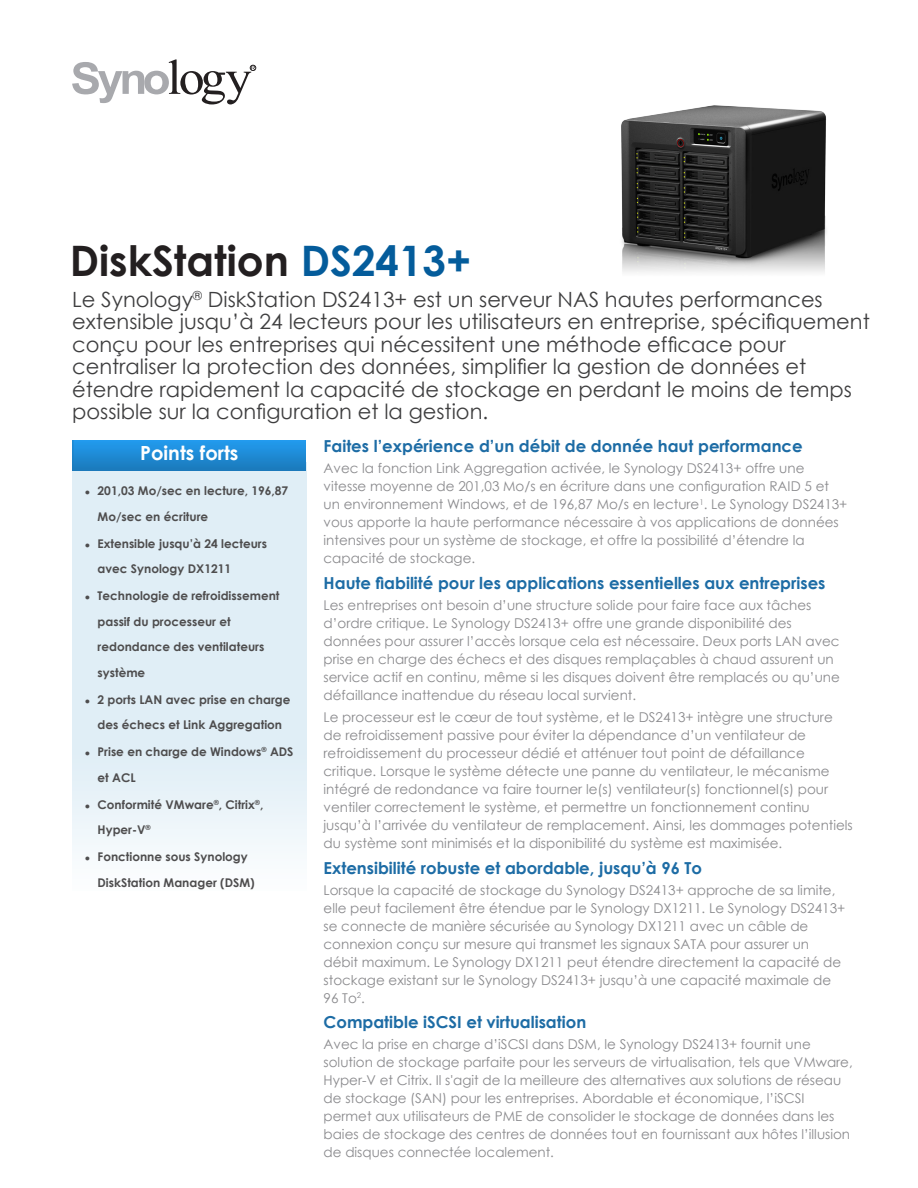
<style>
.page{position:relative;width:918px;height:1188px;background:#fff}
.page>*{position:absolute;margin:0;border:0;box-sizing:border-box;transform-origin:0 0}
.ChapterTitle{font:700 42px "Century Gothic";color:#231f20}
.ChapterTitleDesc{font:21px/22.5px "Century Gothic";color:#3e3e3f}
.ChapterTitleHighligh{font:700 19.5px "Century Gothic";color:#fff}
.BodyHeading{font:700 16.5px "Century Gothic";color:#1d6ca5}
.BodyContent{font:13.5px/18px "Century Gothic";color:#8a8a8d}
.ChapterTitleBullet{font:700 12px/25.5px "Century Gothic";color:#4e4d4e}
.s1{color:#045c9b}
.s2{font-family:"Arial";font-size:9px}
</style>
<div class="page">
<img style="left:621px;top:105px;width:206px;height:167px">
<svg style="left:72px;top:59px;width:184px;height:45px"></svg>
<img style="left:72px;top:440px;width:234px;height:31px">
<p class="ChapterTitle" style="left:70px;top:229px;width:403px">DiskStation <span class="s1">DS2413+</span></p>
<p class="ChapterTitleDesc" style="left:72px;top:288px;width:799px">Le Synology<sup>®</sup> DiskStation DS2413+ est un serveur NAS hautes performances extensible jusqu’à 24 lecteurs pour les utilisateurs en entreprise, spécifiquement conçu pour les entreprises qui nécessitent une méthode efficace pour centraliser la protection des données, simplifier la gestion de données et étendre rapidement la capacité de stockage en perdant le moins de temps possible sur la configuration et la gestion.</p>
<p class="ChapterTitleHighligh" style="left:140px;top:439px;width:100px">Points forts</p>
<p class="ChapterTitleBullet" style="left:98px;top:477px;width:192px;text-indent:-13px"><span class="s2">●</span> 201,03 Mo/sec en lecture, 196,87<br>Mo/sec en écriture</p>
<p class="ChapterTitleBullet" style="left:98px;top:530px;width:171px;text-indent:-13px"><span class="s2">●</span> Extensible jusqu’à 24 lecteurs avec Synology DX1211</p>
<p class="ChapterTitleBullet" style="left:98px;top:582px;width:183px;text-indent:-13px"><span class="s2">●</span> Technologie de refroidissement passif du processeur et redondance des ventilateurs système</p>
<p class="ChapterTitleBullet" style="left:85px;top:686px;width:207px;text-align:center"><span class="s2">●</span> 2 ports LAN avec prise en charge des échecs et Link Aggregation</p>
<p class="ChapterTitleBullet" style="left:98px;top:738px;width:197px;text-indent:-13px"><span class="s2">●</span> Prise en charge de Windows<sup>®</sup> ADS et ACL</p>
<p class="ChapterTitleBullet" style="left:98px;top:791px;width:167px;text-indent:-13px"><span class="s2">●</span> Conformité VMware<sup>®</sup>, Citrix<sup>®</sup>,<br>Hyper-V<sup>®</sup></p>
<p class="ChapterTitleBullet" style="left:98px;top:843px;width:159px;text-indent:-13px"><span class="s2">●</span> Fonctionne sous Synology<br>DiskStation Manager (DSM)</p>
<p class="BodyHeading" style="left:324px;top:433px;width:481px">Faites l’expérience d’un débit de donnée haut performance</p>
<p class="BodyContent" style="left:324px;top:459px;width:525px">Avec la fonction Link Aggregation activée, le Synology DS2413+ offre une vitesse moyenne de 201,03 Mo/s en écriture dans une configuration RAID 5 et un environnement Windows, et de 196,87 Mo/s en lecture<sup>1</sup>. Le Synology DS2413+ vous apporte la haute performance nécessaire à vos applications de données intensives pour un système de stockage, et offre la possibilité d’étendre la capacité de stockage.</p>
<p class="BodyHeading" style="left:324px;top:570px;width:503px">Haute fiabilité pour les applications essentielles aux entreprises</p>
<p class="BodyContent" style="left:324px;top:595px;width:518px">Les entreprises ont besoin d’une structure solide pour faire face aux tâches d’ordre critique. Le Synology DS2413+ offre une grande disponibilité des données pour assurer l’accès lorsque cela est nécessaire. Deux ports LAN avec prise en charge des échecs et des disques remplaçables à chaud assurent un service actif en continu, même si les disques doivent être remplacés ou qu’une défaillance inattendue du réseau local survient.</p>
<p class="BodyContent" style="left:324px;top:708px;width:531px">Le processeur est le cœur de tout système, et le DS2413+ intègre une structure de refroidissement passive pour éviter la dépendance d’un ventilateur de refroidissement du processeur dédié et atténuer tout point de défaillance critique. Lorsque le système détecte une panne du ventilateur, le mécanisme intégré de redondance va faire tourner le(s) ventilateur(s) fonctionnel(s) pour ventiler correctement le système, et permettre un fonctionnement continu jusqu’à l’arrivée du ventilateur de remplacement. Ainsi, les dommages potentiels du système sont minimisés et la disponibilité du système est maximisée.</p>
<p class="BodyHeading" style="left:324px;top:855px;width:380px">Extensibilité robuste et abordable, jusqu’à 96 To</p>
<p class="BodyContent" style="left:324px;top:880px;width:523px">Lorsque la capacité de stockage du Synology DS2413+ approche de sa limite, elle peut facilement être étendue par le Synology DX1211. Le Synology DS2413+ se connecte de manière sécurisée au Synology DX1211 avec un câble de connexion conçu sur mesure qui transmet les signaux SATA pour assurer un débit maximum. Le Synology DX1211 peut étendre directement la capacité de stockage existant sur le Synology DS2413+ jusqu’à une capacité maximale de 96 To<sup>2</sup>.</p>
<p class="BodyHeading" style="left:324px;top:1009px;width:264px">Compatible iSCSI et virtualisation</p>
<p class="BodyContent" style="left:324px;top:1035px;width:531px">Avec la prise en charge d’iSCSI dans DSM, le Synology DS2413+ fournit une solution de stockage parfaite pour les serveurs de virtualisation, tels que VMware, Hyper-V et Citrix. Il s'agit de la meilleure des alternatives aux solutions de réseau de stockage (SAN) pour les entreprises. Abordable et économique, l’iSCSI permet aux utilisateurs de PME de consolider le stockage de données dans les baies de stockage des centres de données tout en fournissant aux hôtes l’illusion de disques connectée localement.</p>
</div>
